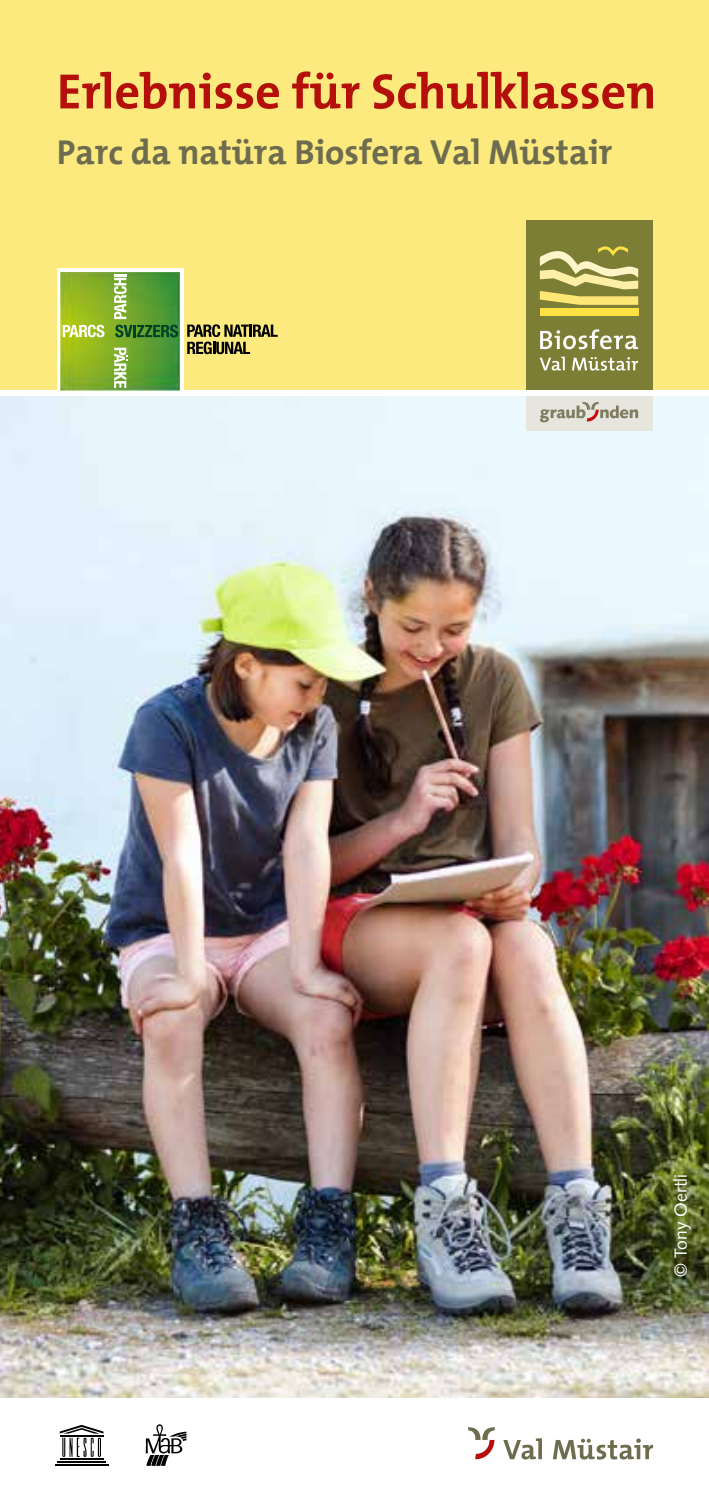
<style>
.page{position:relative;width:709px;height:1489px;background:#fff}
.page>*{position:absolute;margin:0;border:0;box-sizing:border-box;transform-origin:0 0}
.t1{font:700 50px "The Mix";color:#b40f0b}
.t2{font:700 35px "The Mix";color:#6e6c4f}
.t3{font:17.5px "Syntax LT Std";color:#fff}
</style>
<div class="page">
<img style="left:0;top:396px;width:709px;height:1002px">
<div style="left:0;top:0;width:709px;height:390px;background:#fcea7e"></div>
<div style="left:526px;top:220px;width:126px;height:170px;background:#7d7e35"></div>
<svg style="left:539px;top:356px;width:26px;height:14px"></svg>
<svg style="left:572px;top:357px;width:66px;height:13px"></svg>
<div style="left:526px;top:396px;width:126px;height:35px;background:#e7e6de"></div>
<svg style="left:540px;top:402px;width:98px;height:20px"></svg>
<div style="left:540px;top:308px;width:98px;height:8px;background:#ffe143"></div>
<svg style="left:540px;top:246px;width:98px;height:59px"></svg>
<svg style="left:540px;top:329px;width:98px;height:20px"></svg>
<svg style="left:57px;top:268px;width:126px;height:123px"></svg>
<img style="left:61px;top:272px;width:119px;height:118px">
<svg style="left:114px;top:348px;width:14px;height:40px"></svg>
<svg style="left:114px;top:274px;width:13px;height:45px"></svg>
<svg style="left:63px;top:325px;width:41px;height:12px"></svg>
<svg style="left:115px;top:325px;width:63px;height:12px"></svg>
<svg style="left:187px;top:324px;width:91px;height:30px"></svg>
<svg style="left:468px;top:1427px;width:27px;height:31px"></svg>
<svg style="left:503px;top:1438px;width:39px;height:21px"></svg>
<svg style="left:553px;top:1438px;width:100px;height:21px"></svg>
<svg style="left:146px;top:1424px;width:40px;height:41px"></svg>
<hr style="left:60px;top:1457px;width:43px;height:2px;background:#010202">
<hr style="left:57px;top:1460px;width:49px;height:2px;background:#010202">
<hr style="left:55px;top:1463px;width:53px;height:2px;background:#010202">
<svg style="left:60px;top:1424px;width:43px;height:32px"></svg>
<h1 class="t1" style="left:57px;top:50px;width:601px">Erlebnisse für Schulklassen</h1>
<p class="t2" style="left:57px;top:122px;width:557px">Parc da natüra Biosfera Val Müstair</p>
<p class="t3" style="left:670px;top:1276px;width:104px;rotate:-90deg">© Tony Oertli</p>
</div>
